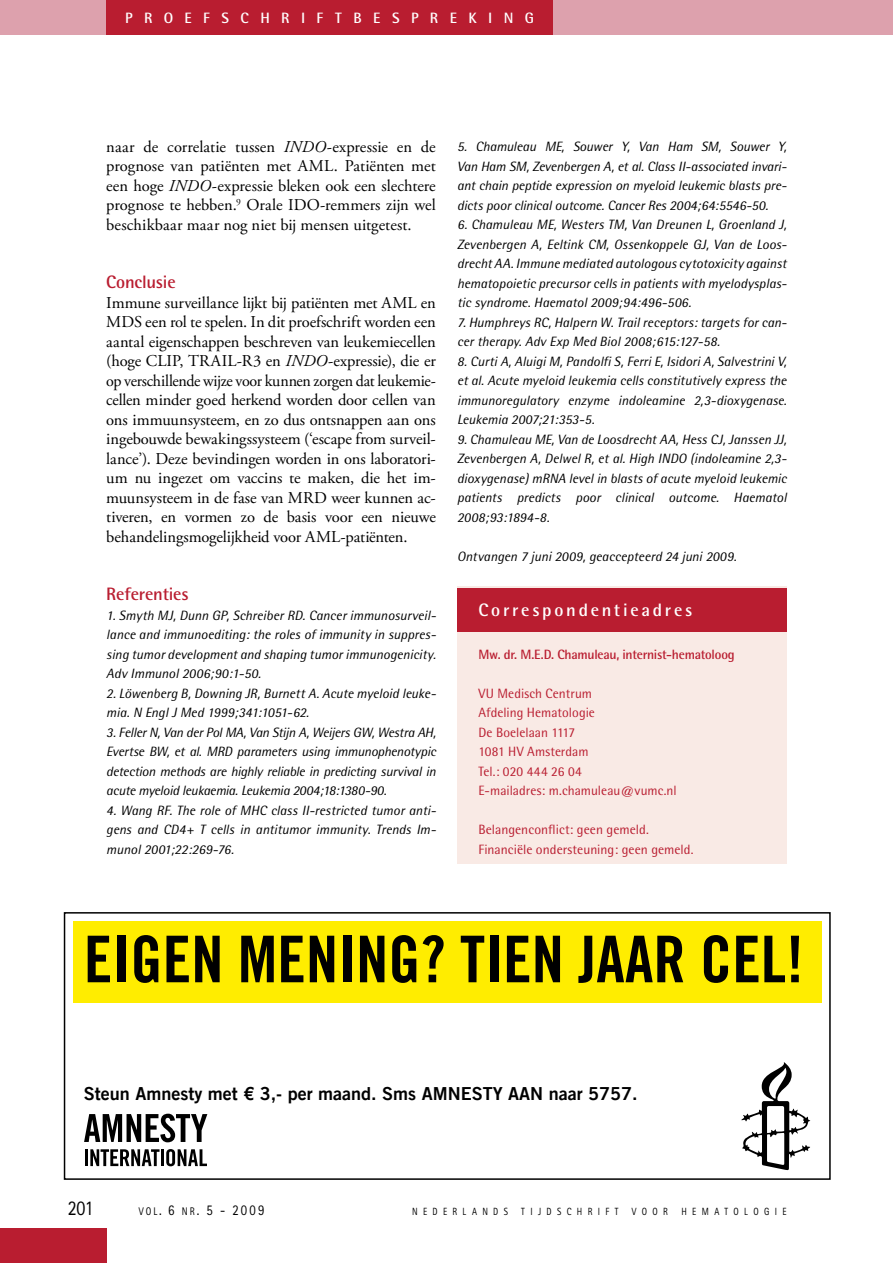
<style>
.page{position:relative;width:893px;height:1263px;background:#fff}
.page>*{position:absolute;margin:0;border:0;box-sizing:border-box;transform-origin:0 0}
.t1{font:64.5px "Amnesty Trade Gothic Bd Cn 20";color:#000}
.t2{font:21px "Rotis Sans Serif";color:#000;scale:.85 1}
.t3{font:18px "Amnesty Trade Gothic Bd 2";color:#000}
.t4{font:700 18px "Rotis Semi Sans";letter-spacing:-.015em;color:#b91d30}
.t5{font:700 18px "Rotis Semi Sans";letter-spacing:.15em;color:#fff}
.t6{font:16.5px/19.5px "Adobe Garamond Pro";letter-spacing:-.005em;color:#000;text-align:justify}
.t7{font:700 15px "Rotis Semi Sans";letter-spacing:.765em;color:#fff}
.t8{font:14.85px "Rotis Sans Serif";color:#000;scale:.85 1}
.t9{font:italic 13.5px/19.5px "Rotis Semi Sans";color:#000;text-align:justify}
.t10{font:13.5px/19.5px "Rotis Semi Sans";letter-spacing:.005em;color:#b91d30}
.t11{font:700 13.5px "Rotis Semi Sans";letter-spacing:-.02em;color:#b91d30}
.t12{font:10.5px "Rotis Sans Serif";color:#000;scale:.85 1}
.s1{font-style:italic}
.s2{font-size:11.1px}
</style>
<div class="page">
<div style="left:0;top:0;width:893px;height:34px;background:#dda1ad"></div>
<div style="left:106px;top:0;width:447px;height:34px;background:#b91d30"></div>
<div style="left:0;top:1229px;width:106px;height:34px;background:#b91d30"></div>
<div style="left:457px;top:587px;width:330px;height:277px;background:#f9eae5"></div>
<div style="left:457px;top:588px;width:330px;height:43px;background:#b91d30"></div>
<div style="left:73px;top:921px;width:748px;height:81px;background:#ffed00"></div>
<svg style="left:741px;top:1062px;width:69px;height:108px"></svg>
<hr style="left:85px;top:1149px;width:3px;height:17px;background:#000">
<svg style="left:90px;top:1149px;width:70px;height:17px"></svg>
<hr style="left:161px;top:1149px;width:3px;height:17px;background:#000">
<svg style="left:166px;top:1149px;width:41px;height:17px"></svg>
<svg style="left:84px;top:1114px;width:123px;height:28px"></svg>
<div style="left:64px;top:912px;width:767px;height:268px;border:2px solid #000"></div>
<p class="t7" style="left:125px;top:8px;width:96px">Proefsch</p>
<p class="t7" style="left:281px;top:8px;width:32px">r if</p>
<p class="t7" style="left:335px;top:8px;width:149px">tbesprekin</p>
<p class="t7" style="left:525px;top:8px;width:11px">g</p>
<p class="t6" style="left:106px;top:137px;width:331px">naar de correlatie tussen <span class="s1">INDO</span>-expressie en de prognose van patiënten met AML. Patiënten met een hoge <span class="s1">INDO</span>-expressie bleken ook een slechtere prognose te hebben.<sup>9</sup> Orale IDO-remmers zijn wel beschikbaar maar nog niet bij mensen uitgetest.</p>
<h3 class="t4" style="left:106px;top:271px;width:71px">Conclusie</h3>
<p class="t6" style="left:106px;top:293px;width:331px">Immune surveillance lijkt bij patiënten met AML en MDS een rol te spelen. In dit proefschrift worden een aantal eigenschappen beschreven van leukemiecellen (hoge CLIP, TRAIL-R3 en <span class="s1">INDO</span>-expressie), die er op verschillende wijze voor kunnen zorgen dat leukemie&shy;cellen minder goed herkend worden door cellen van ons immuunsysteem, en zo dus ontsnappen aan ons ingebouwde bewakingssysteem (‘escape from surveil&shy;lance’). Deze bevindingen worden in ons laboratori&shy;um nu ingezet om vaccins te maken, die het im&shy;muunsysteem in de fase van MRD weer kunnen ac&shy;tiveren, en vormen zo de basis voor een nieuwe behandelingsmogelijkheid voor AML-patiënten.</p>
<h3 class="t4" style="left:106px;top:583px;width:84px">Referenties</h3>
<p class="t9" style="left:106px;top:605px;width:331px">1. Smyth MJ, Dunn GP, Schreiber RD. Cancer immunosurveil&shy;lance and immunoediting: the roles of immunity in suppres&shy;sing tumor development and shaping tumor immunogenicity.<br>Adv Immunol 2006;90:1-50.</p>
<p class="t9" style="left:106px;top:683px;width:331px">2. Löwenberg B, Downing JR, Burnett A. Acute myeloid leuke&shy;mia. N Engl J Med 1999;341:1051-62.</p>
<p class="t9" style="left:106px;top:722px;width:331px">3. Feller N, Van der Pol MA, Van Stijn A, Weijers GW, Westra AH, Evertse BW, et al. MRD parameters using immunophenotypic detection methods are highly reliable in predicting survival in acute myeloid leukaemia. Leukemia 2004;18:1380-90.</p>
<p class="t9" style="left:106px;top:800px;width:331px">4. Wang RF. The role of MHC class II-restricted tumor anti&shy;gens and CD4+ T cells in antitumor immunity. Trends Im&shy;munol 2001;22:269-76.</p>
<p class="t9" style="left:457px;top:137px;width:331px">5. Chamuleau ME, Souwer Y, Van Ham SM, Souwer Y, Van Ham SM, Zevenbergen A, et al. Class II-associated invari&shy;ant chain peptide expression on myeloid leukemic blasts pre&shy;dicts poor clinical outcome. Cancer Res 2004;64:5546-50.</p>
<p class="t9" style="left:457px;top:215px;width:331px">6. Chamuleau ME, Westers TM, Van Dreunen L, Groenland J, Zevenbergen A, Eeltink CM, Ossenkoppele GJ, Van de Loos&shy;drecht AA. Immune mediated autologous cytotoxicity against hematopoietic precursor cells in patients with myelodysplas&shy;tic syndrome. Haematol 2009;94:496-506.</p>
<p class="t9" style="left:457px;top:312px;width:331px">7. Humphreys RC, Halpern W. Trail receptors: targets for can&shy;cer therapy. Adv Exp Med Biol 2008;615:127-58.</p>
<p class="t9" style="left:457px;top:351px;width:331px">8. Curti A, Aluigi M, Pandolfi S, Ferri E, Isidori A, Salvestrini V, et al. Acute myeloid leukemia cells constitutively express the immunoregulatory enzyme indoleamine 2,3-dioxygenase.<br>Leukemia 2007;21:353-5.</p>
<p class="t9" style="left:457px;top:429px;width:331px">9. Chamuleau ME, Van de Loosdrecht AA, Hess CJ, Janssen JJ, Zevenbergen A, Delwel R, et al. High INDO (indoleamine 2,3- dioxygenase) mRNA level in blasts of acute myeloid leukemic patients predicts poor clinical outcome. Haematol 2008;93:1894-8.</p>
<p class="t9" style="left:457px;top:546px;width:281px">Ontvangen 7 juni 2009, geaccepteerd 24 juni 2009.</p>
<h3 class="t5" style="left:478px;top:599px;width:216px">Correspondentieadres</h3>
<p class="t11" style="left:478px;top:646px;width:258px">Mw. dr. M .E.D. Chamuleau, internist-hematoloog</p>
<p class="t10" style="left:478px;top:683px;width:200px">VU Medisch Centrum<br>Afdeling Hematologie<br>De Boelelaan 1117<br>1081 HV Amsterdam<br>Tel.: 020 444 26 04<br>E-mailadres: m.chamuleau@vumc.nl</p>
<p class="t10" style="left:478px;top:820px;width:217px">Belangenconflict: geen gemeld.<br>Financiële ondersteuning: geen gemeld.</p>
<h1 class="t1" style="left:84px;top:920px;width:722px">EIGEN MENING? TIEN JAAR CEL!</h1>
<h3 class="t3" style="left:84px;top:1083px;width:555px">Steun Amnesty met € 3,- per maand. Sms AMNESTY AAN naar 5757.</h3>
<h2 class="t2" style="left:68px;top:1195px;width:32px">201</h2>
<p class="t8" style="left:139px;top:1201px;width:149px"><span class="s2">VOL</span> . 6 <span class="s2">NR</span> . 5 - 2009</p>
<p class="t12" style="left:412px;top:1205px;width:13px">NEDERLANDS</p>
<p class="t12" style="left:521px;top:1205px;width:12px">TIJDSCHRIFT</p>
<p class="t12" style="left:632px;top:1205px;width:12px">VOOR</p>
<p class="t12" style="left:681px;top:1205px;width:51px">HEMATOLOGIE</p>
</div>
